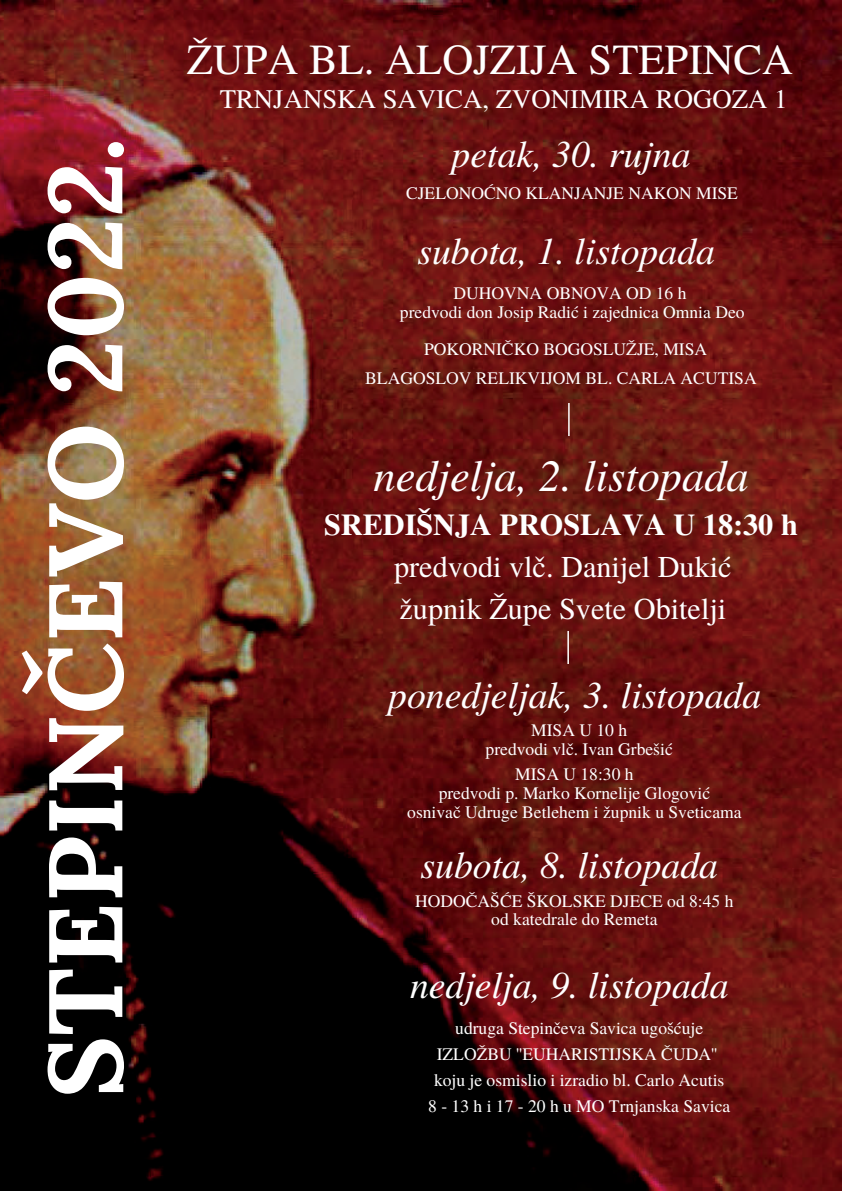
<style>
.page{position:relative;width:842px;height:1191px;background:#fff}
.page>*{position:absolute;margin:0;border:0;box-sizing:border-box;transform-origin:0 0}
.t1{font:700 104.5px "Lora";color:#fff}
.t2{font:italic 44.4px "Te X Gyre Termes";color:#fff}
.t3{font:42.8px "Te X Gyre Termes";color:#fff}
.t4{font:italic 37.7px "Te X Gyre Termes";color:#fff}
.t5{font:30.2px/41.8px "Te X Gyre Termes";color:#fff}
.t6{font:700 30.2px "Te X Gyre Termes";color:#fff}
.t7{font:26.8px "Te X Gyre Termes";color:#fff}
.t8{font:17.5px/18.9px "Te X Gyre Termes";color:#fff;text-align:center}
</style>
<div class="page">
<img style="left:0;top:0;width:842px;height:1190px">
<hr style="left:568px;top:403px;width:2px;height:33px;background:#fff">
<hr style="left:567px;top:631px;width:2px;height:33px;background:#fff">
<h1 class="t1" style="left:17px;top:1098px;width:962px;rotate:-90deg">STEPINČEVO 2022.</h1>
<h3 class="t3" style="left:187px;top:29px;width:608px">ŽUPA BL. ALOJZIJA STEPINCA</h3>
<h3 class="t7" style="left:220px;top:80px;width:569px">TRNJANSKA SAVICA, ZVONIMIRA ROGOZA 1</h3>
<h3 class="t4" style="left:452px;top:126px;width:240px">petak, 30. rujna</h3>
<p class="t8" style="left:406px;top:183px;width:333px">CJELONOĆNO KLANJANJE NAKON MISE</p>
<h3 class="t4" style="left:417px;top:224px;width:299px">subota, 1. listopada</h3>
<p class="t8" style="left:400px;top:282px;width:346px">DUHOVNA OBNOVA OD 16 h<br>predvodi don Josip Radić i zajednica Omnia Deo</p>
<p class="t8" style="left:365px;top:333px;width:393px;line-height:29.6px">POKORNIČKO BOGOSLUŽJE, MISA<br>BLAGOSLOV RELIKVIJOM BL. CARLA ACUTISA</p>
<h2 class="t2" style="left:373px;top:444px;width:377px">nedjelja, 2. listopada</h2>
<h3 class="t6" style="left:324px;top:501px;width:475px">SREDIŠNJA PROSLAVA U 18:30 h</h3>
<h3 class="t5" style="left:394px;top:544px;width:339px">predvodi vlč. Danijel Dukić župnik Župe Svete Obitelji</h3>
<h3 class="t4" style="left:388px;top:667px;width:375px">ponedjeljak, 3. listopada</h3>
<p class="t8" style="left:486px;top:719px;width:189px">MISA U 10 h<br>predvodi vlč. Ivan Grbešić</p>
<p class="t8" style="left:407px;top:763px;width:336px">MISA U 18:30 h<br>predvodi p. Marko Kornelije Glogović<br>osnivač Udruge Betlehem i župnik u Sveticama</p>
<h3 class="t4" style="left:420px;top:837px;width:299px">subota, 8. listopada</h3>
<p class="t8" style="left:415px;top:890px;width:320px">HODOČAŠĆE ŠKOLSKE DJECE od 8:45 h od katedrale do Remeta</p>
<h3 class="t4" style="left:410px;top:957px;width:320px">nedjelja, 9. listopada</h3>
<p class="t8" style="left:428px;top:1013px;width:304px;line-height:26.1px">udruga Stepinčeva Savica ugošćuje IZLOŽBU ''EUHARISTIJSKA ČUDA'' koju je osmislio i izradio bl. Carlo Acutis 8 - 13 h i 17 - 20 h u MO Trnjanska Savica</p>
</div>
